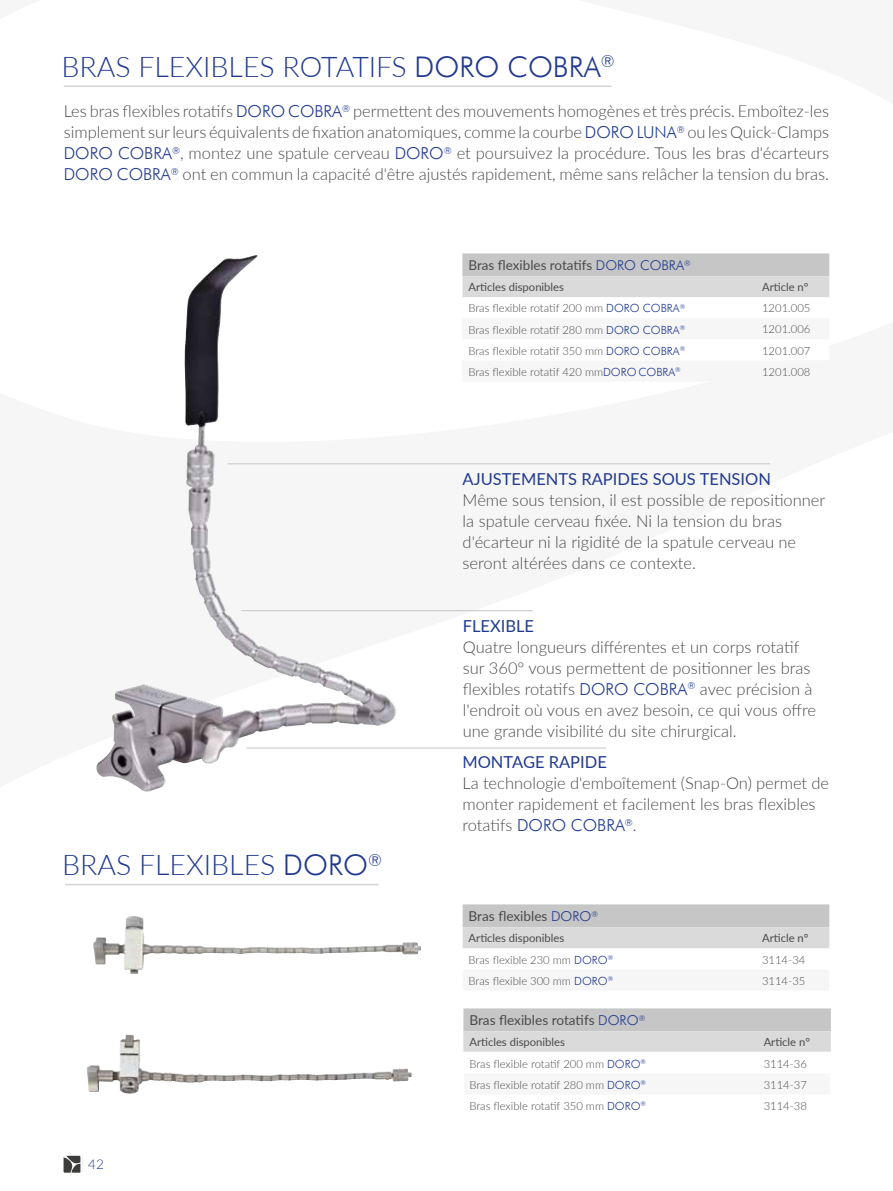
<style>
.page{position:relative;width:893px;height:1191px;background:#fff}
.page>*{position:absolute;margin:0;border:0;box-sizing:border-box;transform-origin:0 0}
.t1{font:300 28.5px "Lato";color:#213a8f}
.t2{font:300 16.5px/21px "Lato";color:#4a4a49}
.t3{font:16.5px "Lato";color:#213a8f}
.t4{font:13.65px "Lato";color:#4a4a49}
.t5{font:13.5px "Lato";color:#4a4a49}
.t6{font:300 13.5px "Lato";color:#213a8f}
.t7{font:300 11.25px "Lato";color:#4a4a49}
.t8{font:11.25px "Lato";color:#4a4a49}
.s1{font-family:"Futura BT"}
.s2{font-family:"Futura BT";color:#213a8f}
.s3{font-family:"Futura BT";font-weight:300;color:#213a8f}
.s4{font-size:18px;color:#efefef}
</style>
<div class="page">
<svg style="left:63px;top:464px;width:690px;height:700px"></svg>
<svg style="left:64px;top:1155px;width:16px;height:17px"></svg>
<hr style="left:65px;top:884px;width:314px;height:1px;background:#c6c6c6">
<svg style="left:462px;top:253px;width:367px;height:44px"></svg>
<img style="left:93px;top:918px;width:312px;height:56px">
<img style="left:86px;top:1035px;width:193px;height:59px">
<svg style="left:463px;top:904px;width:366px;height:86px"></svg>
<svg style="left:463px;top:1008px;width:368px;height:155px"></svg>
<hr style="left:758px;top:1137px;width:74px;height:1px;background:#fff">
<hr style="left:830px;top:1138px;width:2px;height:25px;background:#fff">
<hr style="left:463px;top:1163px;width:295px;height:2px;background:#fff">
<img style="left:95px;top:255px;width:268px;height:524px">
<hr style="left:247px;top:747px;width:359px;height:1px;background:#c6c6c6">
<hr style="left:227px;top:463px;width:543px;height:1px;background:#c6c6c6">
<hr style="left:242px;top:610px;width:291px;height:1px;background:#c6c6c6">
<hr style="left:64px;top:86px;width:548px;height:1px;background:#c6c6c6">
<h1 class="t1" style="left:61px;top:47px;width:555px">BRAS FLEXIBLES ROTATIFS <span class="s1">DORO COBRA</span><sup>®</sup></h1>
<p class="t2" style="left:64px;top:100px;width:767px;text-align:justify">Les bras flexibles rotatifs <span class="s2">DORO COBRA</span><sup>®</sup> permettent des mouvements homogènes et très précis. Emboîtez-les simplement sur leurs équivalents de fixation anatomiques, comme la courbe <span class="s2">DORO LUNA</span><sup>®</sup> ou les Quick-Clamps <span class="s2">DORO COBRA</span><sup>®</sup>, montez une spatule cerveau <span class="s2">DORO</span><sup>®</sup> et poursuivez la procédure. Tous les bras d'écarteurs <span class="s2">DORO COBRA</span><sup>®</sup> ont en commun la capacité d'être ajustés rapidement, même sans relâcher la tension du bras.</p>
<p class="t5" style="left:468px;top:256px;width:224px">Bras flexibles rotatifs <span class="s3">DORO COBRA</span><sup>®</sup></p>
<p class="t8" style="left:468px;top:279px;width:97px">Articles disponibles</p>
<p class="t8" style="left:762px;top:279px;width:48px">Article n°</p>
<p class="t7" style="left:468px;top:300px;width:218px">Bras flexible rotatif 200 mm <span class="s2">DORO COBRA</span><sup>®</sup></p>
<p class="t7" style="left:762px;top:300px;width:50px">1201.005</p>
<p class="t7" style="left:468px;top:322px;width:218px">Bras flexible rotatif 280 mm <span class="s2">DORO COBRA</span><sup>®</sup></p>
<p class="t7" style="left:762px;top:322px;width:50px">1201.006</p>
<p class="t7" style="left:468px;top:343px;width:218px">Bras flexible rotatif 350 mm <span class="s2">DORO COBRA</span><sup>®</sup></p>
<p class="t7" style="left:762px;top:343px;width:50px">1201.007</p>
<p class="t7" style="left:468px;top:364px;width:214px">Bras flexible rotatif 420 mm<span class="s2">DORO COBRA</span><sup>®</sup></p>
<p class="t7" style="left:762px;top:364px;width:50px">1201.008</p>
<p class="t3" style="left:463px;top:467px;width:310px">AJUSTEMENTS RAPIDES SOUS TENSION</p>
<p class="t2" style="left:463px;top:488px;width:364px">Même sous tension, il est possible de repositionner la spatule cerveau fixée. Ni la tension du bras d'écarteur ni la rigidité de la spatule cerveau ne seront altérées dans ce contexte.</p>
<p class="t3" style="left:463px;top:614px;width:73px">FLEXIBLE</p>
<p class="t2" style="left:463px;top:635px;width:355px">Quatre longueurs différentes et un corps rotatif sur 360° vous permettent de positionner les bras flexibles rotatifs <span class="s2">DORO COBRA</span><sup>®</sup> avec précision à l'endroit où vous en avez besoin, ce qui vous offre une grande visibilité du site chirurgical.</p>
<h1 class="t1" style="left:62px;top:845px;width:321px">BRAS FLEXIBLES <span class="s1">DORO</span><sup>®</sup></h1>
<p class="t6" style="left:81px;top:1155px;width:25px"><span class="s4">|</span> 42</p>
<p class="t3" style="left:462px;top:750px;width:146px">MONTAGE RAPIDE</p>
<p class="t2" style="left:462px;top:772px;width:368px">La technologie d'emboîtement (Snap-On) permet de monter rapidement et facilement les bras flexibles rotatifs <span class="s2">DORO COBRA</span><sup>®</sup>.</p>
<p class="t4" style="left:469px;top:906px;width:131px">Bras flexibles <span class="s3">DORO</span><sup>®</sup></p>
<p class="t8" style="left:469px;top:930px;width:97px">Articles disponibles</p>
<p class="t8" style="left:762px;top:930px;width:48px">Article n°</p>
<p class="t7" style="left:469px;top:951px;width:146px">Bras flexible 230 mm <span class="s2">DORO</span><sup>®</sup></p>
<p class="t7" style="left:762px;top:951px;width:45px">3114-34</p>
<p class="t7" style="left:469px;top:972px;width:146px">Bras flexible 300 mm <span class="s2">DORO</span><sup>®</sup></p>
<p class="t7" style="left:762px;top:972px;width:45px">3114-35</p>
<p class="t4" style="left:469px;top:1010px;width:177px">Bras flexibles rotatifs <span class="s3">DORO</span><sup>®</sup></p>
<p class="t8" style="left:469px;top:1034px;width:97px">Articles disponibles</p>
<p class="t8" style="left:764px;top:1034px;width:48px">Article n°</p>
<p class="t7" style="left:469px;top:1055px;width:178px">Bras flexible rotatif 200 mm <span class="s2">DORO</span><sup>®</sup></p>
<p class="t7" style="left:764px;top:1055px;width:45px">3114-36</p>
<p class="t7" style="left:469px;top:1076px;width:178px">Bras flexible rotatif 280 mm <span class="s2">DORO</span><sup>®</sup></p>
<p class="t7" style="left:764px;top:1076px;width:45px">3114-37</p>
<p class="t7" style="left:469px;top:1097px;width:178px">Bras flexible rotatif 350 mm <span class="s2">DORO</span><sup>®</sup></p>
<p class="t7" style="left:764px;top:1097px;width:45px">3114-38</p>
</div>
